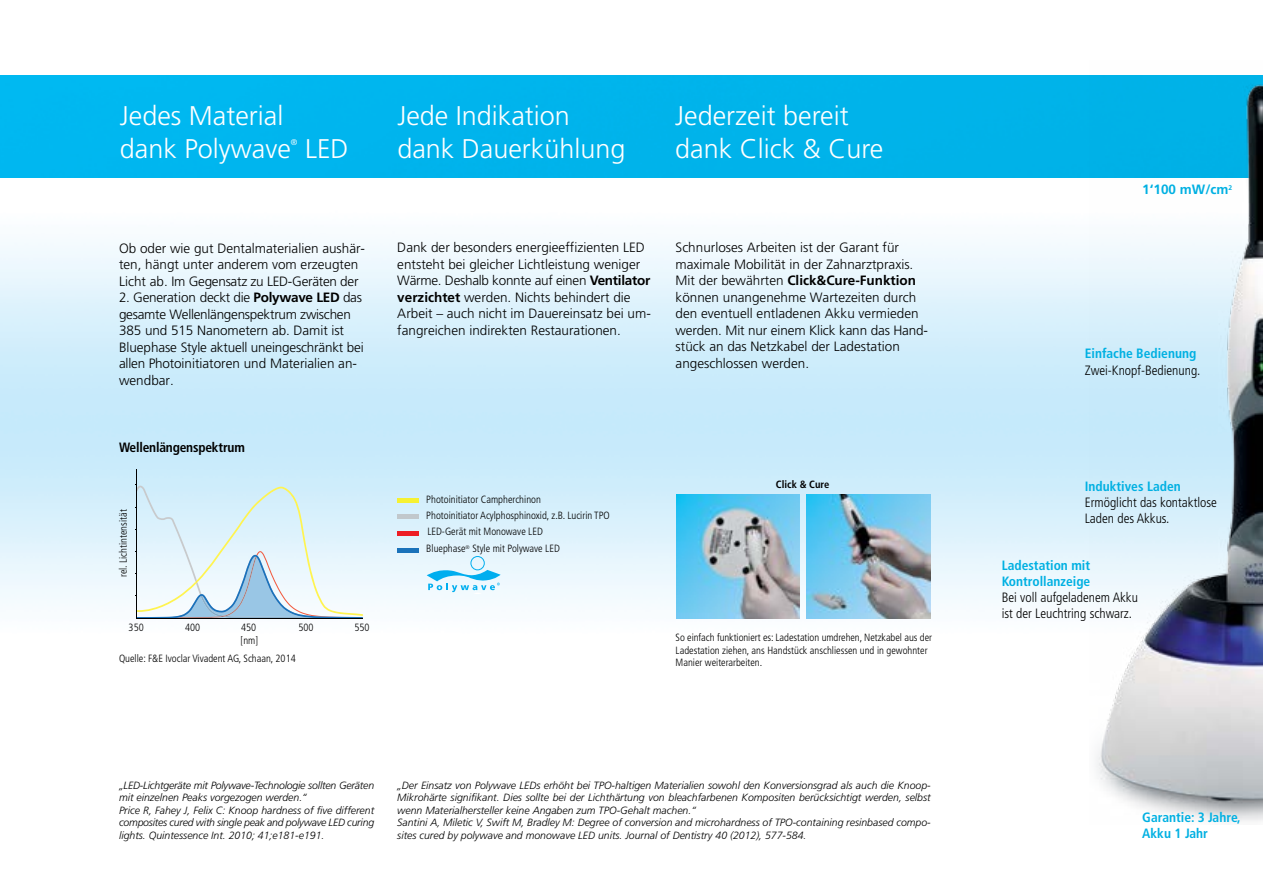
<style>
.page{position:relative;width:1263px;height:893px;background:#fff}
.page>*{position:absolute;margin:0;border:0;box-sizing:border-box;transform-origin:0 0}
.t1{font:300 27px/32.4px "Frutiger";color:#fff}
.t2{font:300 13.5px/16.5px "Frutiger";color:#000}
.t3{font:300 condensed 13.5px/16.2px "Frutiger";color:#000}
.t4{font:700 condensed 13.5px/16.2px "Frutiger";color:#00b0e2}
.t5{font:700 condensed 13.5px "Frutiger";letter-spacing:-.015em;color:#000}
.t6{font:700 13.5px "Frutiger";color:#00b0e2}
.t7{font:italic 300 10.5px/12.6px "Frutiger";color:#000}
.t8{font:300 condensed 10.5px/12.6px "Frutiger";color:#000}
.t9{font:700 condensed 10.5px "Frutiger";color:#000}
.t10{font:300 8.25px "Frutiger";color:#fff}
.s1{font-weight:700}
</style>
<div class="page">
<div style="left:0;top:75px;width:1089px;height:102px;background:#00b4ec"></div>
<img style="left:0;top:240px;width:1089px;height:379px">
<img style="left:1089px;top:75px;width:174px;height:747px">
<img style="left:676px;top:495px;width:123px;height:123px">
<img style="left:807px;top:495px;width:123px;height:123px">
<hr style="left:136px;top:470px;width:1px;height:148px;background:#000">
<svg style="left:135px;top:485px;width:228px;height:134px"></svg>
<hr style="left:397px;top:532px;width:22px;height:4px;background:#ed1d24">
<hr style="left:397px;top:548px;width:22px;height:4px;background:#1a72ba">
<hr style="left:397px;top:499px;width:22px;height:4px;background:#f6f132">
<hr style="left:397px;top:515px;width:22px;height:4px;background:#c1c8cc">
<div style="left:471px;top:556px;width:13px;height:14px;border:1px solid #00aeef;border-radius:50%"></div>
<svg style="left:427px;top:570px;width:73px;height:24px"></svg>
<h1 class="t1" style="left:120px;top:100px;width:173px">Jedes Material dank Polywave</h1>
<p class="t10" style="left:291px;top:137px;width:8px">®</p>
<h1 class="t1" style="left:305px;top:133px;width:45px">LED</h1>
<h1 class="t1" style="left:397px;top:100px;width:230px">Jede Indikation dank Dauerkühlung</h1>
<h1 class="t1" style="left:675px;top:100px;width:210px">Jederzeit bereit dank Click &amp; Cure</h1>
<p class="t2" style="left:119px;top:240px;width:248px">Ob oder wie gut Dentalmaterialien aushär&shy;ten, hängt unter anderem vom erzeugten<br>Licht ab. Im Gegensatz zu LED-Geräten der</p>
<p class="t2" style="left:119px;top:289px;width:246px">2. Generation deckt die <span class="s1">Polywave LED</span> das gesamte Wellenlängenspektrum zwischen 385 und 515 Nanometern ab. Damit ist Bluephase Style aktuell uneingeschränkt bei allen Photoinitiatoren und Materialien an&shy;wendbar.</p>
<p class="t5" style="left:119px;top:439px;width:127px">Wellenlängenspektrum</p>
<p class="t8" style="left:117px;top:577px;width:69px;rotate:-90deg">rel. Lichtintensität</p>
<p class="t8" style="left:129px;top:622px;width:17px">350</p>
<p class="t8" style="left:185px;top:622px;width:17px">400</p>
<p class="t8" style="left:241px;top:622px;width:17px">450</p>
<p class="t8" style="left:298px;top:622px;width:17px">500</p>
<p class="t8" style="left:354px;top:622px;width:17px">550</p>
<p class="t8" style="left:241px;top:634px;width:19px">[nm]</p>
<p class="t8" style="left:119px;top:652px;width:178px">Quelle: F&amp;E Ivoclar Vivadent AG, Schaan, 2014</p>
<p class="t2" style="left:397px;top:240px;width:255px">Dank der besonders energieeffizienten LED entsteht bei gleicher Lichtleistung weniger Wärme. Deshalb konnte auf einen <span class="s1">Ventilator verzichtet</span> werden. Nichts behindert die Arbeit – auch nicht im Dauereinsatz bei um&shy;fangreichen indirekten Restaurationen.</p>
<p class="t2" style="left:675px;top:240px;width:254px">Schnurloses Arbeiten ist der Garant für maximale Mobilität in der Zahnarztpraxis.<br>Mit der bewährten <span class="s1">Click&amp;Cure-Funktion </span>können unangenehme Wartezeiten durch den eventuell entladenen Akku vermieden werden. Mit nur einem Klick kann das Hand&shy;stück an das Netzkabel der Ladestation angeschlossen werden.</p>
<p class="t8" style="left:426px;top:491px;width:185px;line-height:16.5px">Photoinitiator Campherchinon<br>Photoinitiator Acylphosphinoxid, z.B. Lucirin TPO</p>
<p class="t8" style="left:426px;top:523px;width:135px;line-height:17.1px">LED-Gerät mit Monowave LED<br>Bluephase<sup>®</sup> Style mit Polywave LED</p>
<p class="t9" style="left:776px;top:479px;width:55px">Click &amp; Cure</p>
<p class="t8" style="left:675px;top:631px;width:258px">So einfach funktioniert es: Ladestation umdrehen, Netzkabel aus der<br>Ladestation ziehen, ans Handstück anschliessen und in gewohnter<br>Manier weiterarbeiten.</p>
<p class="t7" style="left:119px;top:779px;width:257px">„LED-Lichtgeräte mit Polywave-Technologie sollten Geräten mit einzelnen Peaks vorgezogen werden.“<br>Price R, Fahey J, Felix C: Knoop hardness of five different composites cured with single peak and polywave LED curing lights. Quintessence Int. 2010; 41;e181-e191.</p>
<p class="t7" style="left:397px;top:779px;width:535px">„Der Einsatz von Polywave LEDs erhöht bei TPO-haltigen Materialien sowohl den Konversionsgrad als auch die Knoop-Mikrohärte signifikant. Dies sollte bei der Lichthärtung von bleachfarbenen Kompositen berücksichtigt werden, selbst wenn Materialhersteller keine Angaben zum TPO-Gehalt machen.“<br>Santini A, Miletic V, Swift M, Bradley M: Degree of conversion and microhardness of TPO-containing resinbased compo&shy;sites cured by polywave and monowave LED units. Journal of Dentistry 40 (2012), 577-584.</p>
<p class="t6" style="left:1142px;top:181px;width:92px">1‘100 mW/cm<sup>2</sup></p>
<p class="t4" style="left:1085px;top:346px;width:113px">Einfache Bedienung</p>
<p class="t3" style="left:1085px;top:362px;width:117px">Zwei-Knopf-Bedienung.</p>
<p class="t4" style="left:1085px;top:478px;width:98px">Induktives Laden</p>
<p class="t3" style="left:1085px;top:494px;width:134px">Ermöglicht das kontaktlose<br>Laden des Akkus.</p>
<p class="t4" style="left:1002px;top:557px;width:90px">Ladestation mit<br>Kontrollanzeige</p>
<p class="t3" style="left:1002px;top:589px;width:138px">Bei voll aufgeladenem Akku ist der Leuchtring schwarz.</p>
<p class="t4" style="left:1142px;top:809px;width:100px">Garantie: 3 Jahre,<br>Akku 1 Jahr</p>
</div>
